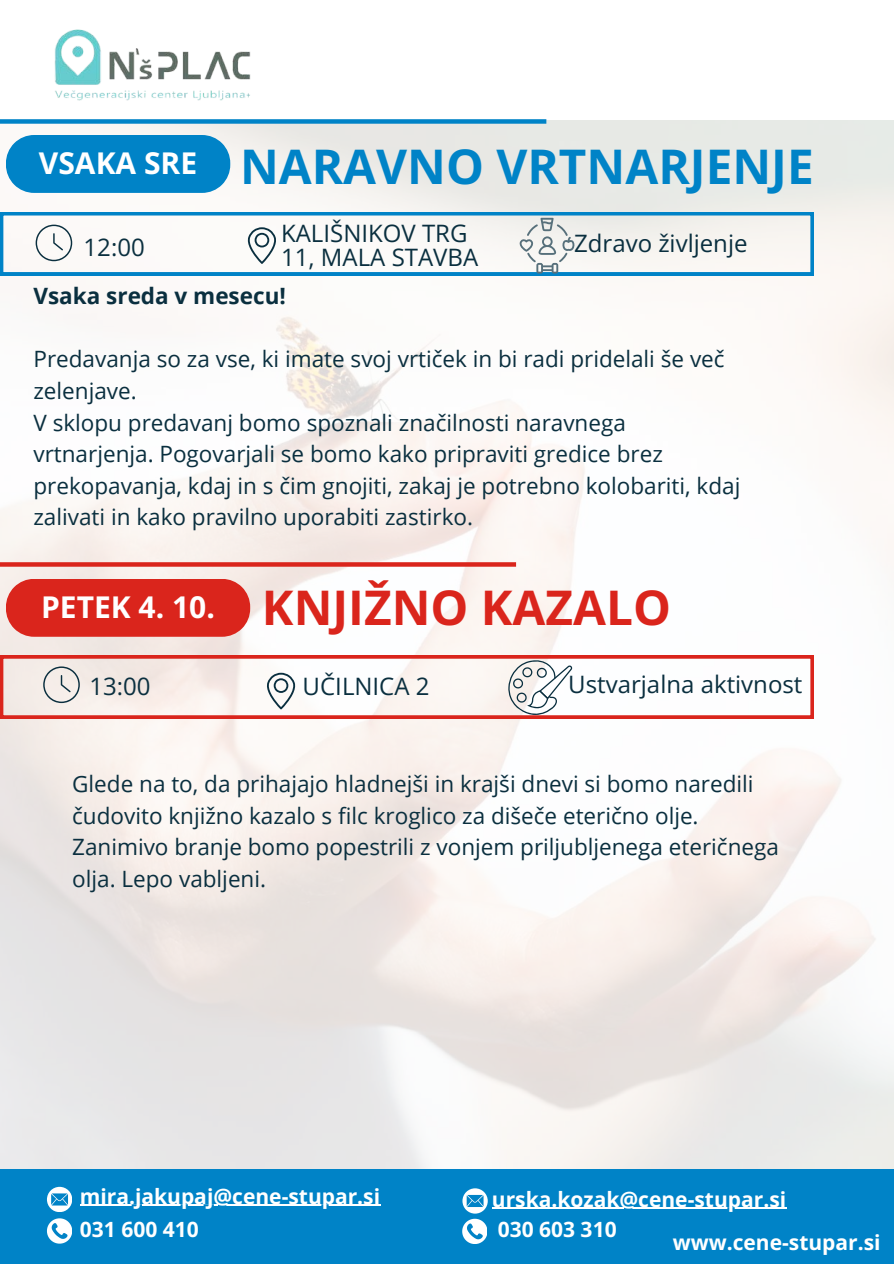
<style>
.page{position:relative;width:894px;height:1264px;background:#fff}
.page>*{position:absolute;margin:0;border:0;box-sizing:border-box;transform-origin:0 0}
.t1{font:700 47.7px "Open Sans";color:#0083c7}
.t2{font:700 47.7px "Open Sans";color:#da251c}
.t3{font:24px/23.7px "Open Sans";color:#0a2f3f}
.t4{font:22.5px/31.5px "Open Sans";color:#0a2f3f}
.t5{font:700 22.5px "Open Sans";color:#0a2f3f}
.t6{font:700 21px/33.8px "Open Sans";color:#fff}
.s1{font-size:30px;color:#fff}
</style>
<div class="page">
<img style="left:0;top:119px;width:893px;height:1049px">
<div style="left:0;top:119px;width:546px;height:5px;background:#0083c7"></div>
<svg style="left:0;top:562px;width:516px;height:4px;fill:#da251c"></svg>
<img style="left:54px;top:29px;width:197px;height:72px">
<svg style="left:6px;top:135px;width:224px;height:58px"></svg>
<svg style="left:0;top:212px;width:813px;height:63px"></svg>
<svg style="left:36px;top:225px;width:36px;height:36px"></svg>
<svg style="left:248px;top:227px;width:28px;height:37px"></svg>
<div style="left:6px;top:579px;width:244px;height:57px;background:#da251c"></div>
<svg style="left:0;top:655px;width:813px;height:63px"></svg>
<svg style="left:43px;top:666px;width:37px;height:37px"></svg>
<svg style="left:267px;top:672px;width:28px;height:37px"></svg>
<svg style="left:508px;top:659px;width:64px;height:56px"></svg>
<div style="left:0;top:1169px;width:893px;height:94px;background:#0083c7"></div>
<svg style="left:47px;top:1186px;width:25px;height:25px"></svg>
<svg style="left:47px;top:1218px;width:25px;height:25px"></svg>
<hr style="left:80px;top:1204px;width:300px;height:1px;background:#fff">
<hr style="left:492px;top:1207px;width:294px;height:1px;background:#fff">
<svg style="left:462px;top:1188px;width:45px;height:55px"></svg>
<svg style="left:519px;top:218px;width:55px;height:55px"></svg>
<h1 class="t1" style="left:39px;top:133px;width:776px"><sup>VSAKA</sup> <sup>SRE</sup> NARAVNO VRTNARJENJE</h1>
<p class="t3" style="left:84px;top:235px;width:63px">12:00</p>
<p class="t3" style="left:281px;top:221px;width:199px">KALIŠNIKOV TRG<br>11, MALA STAVBA</p>
<p class="t5" style="left:33px;top:280px;width:254px">Vsaka sreda v mesecu!</p>
<p class="t3" style="left:574px;top:231px;width:175px">Zdravo življenje</p>
<p class="t4" style="left:33px;top:343px;width:708px">Predavanja so za vse, ki imate svoj vrtiček in bi radi pridelali še več zelenjave.<br>V sklopu predavanj bomo spoznali značilnosti naravnega vrtnarjenja. Pogovarjali se bomo kako pripraviti gredice brez prekopavanja, kdaj in s čim gnojiti, zakaj je potrebno kolobariti, kdaj zalivati in kako pravilno uporabiti zastirko.</p>
<h1 class="t2" style="left:41px;top:574px;width:631px"><span class="s1">PETEK 4. 10.</span> KNJIŽNO KAZALO</h1>
<p class="t3" style="left:89px;top:674px;width:63px">13:00</p>
<p class="t3" style="left:302px;top:674px;width:128px">UČILNICA 2</p>
<p class="t3" style="left:568px;top:672px;width:235px">Ustvarjalna aktivnost</p>
<p class="t4" style="left:72px;top:767px;width:708px">Glede na to, da prihajajo hladnejši in krajši dnevi si bomo naredili čudovito knjižno kazalo s filc kroglico za dišeče eterično olje.<br>Zanimivo branje bomo popestrili z vonjem priljubljenega eteričnega olja. Lepo vabljeni.</p>
<p class="t6" style="left:80px;top:1178px;width:302px">mira.jakupaj@cene-stupar.si<br>031 600 410</p>
<p class="t6" style="left:515px;top:1178px;width:295px">urska.kozak@cene-stupar.si<br>030 60 310</p>
<p class="t6" style="left:492px;top:1182px;width:295px;line-height:30.8px">urska.kozak@cene-stupar.si<br>030 603 310</p>
<p class="t6" style="left:672px;top:1225px;width:209px">www.cene-stupar.si</p>
</div>
